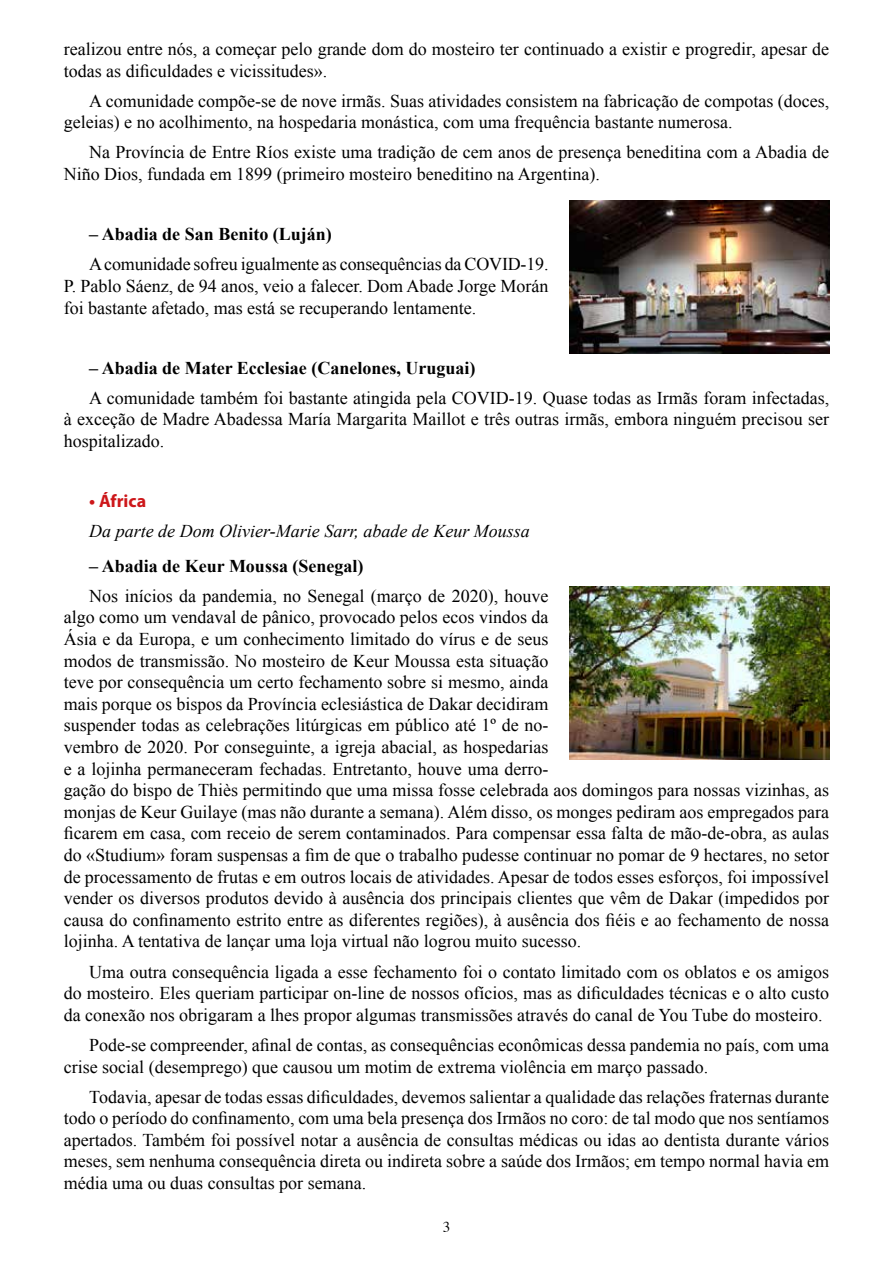
<style>
.page{position:relative;width:893px;height:1263px;background:#fff}
.page>*{position:absolute;margin:0;border:0;box-sizing:border-box;transform-origin:0 0}
.t1{font:18px/21.6px "Times New Roman";color:#000}
.t2{font:700 18px "Times New Roman";color:#000}
.t3{font:italic 18px "Times New Roman";color:#000}
.t4{font:700 18px "Myriad Pro";color:#cd171a}
.t5{font:15px "Times";color:#000}
</style>
<div class="page">
<img style="left:570px;top:201px;width:259px;height:153px">
<img style="left:570px;top:587px;width:259px;height:172px">
<p class="t1" style="left:64px;top:38px;width:767px">realizou entre nós, a começar pelo grande dom do mosteiro ter continuado a existir e progredir, apesar de todas as dificuldades e vicissitudes».</p>
<p class="t1" style="left:64px;top:90px;width:767px;text-indent:26px">A comunidade compõe-se de nove irmãs. Suas atividades consistem na fabricação de compotas (doces, geleias) e no acolhimento, na hospedaria monástica, com uma frequência bastante numerosa.</p>
<p class="t1" style="left:64px;top:141px;width:767px;text-indent:26px">Na Província de Entre Ríos existe uma tradição de cem anos de presença beneditina com a Abadia de<br>Niño Dios, fundada em 1899 (primeiro mosteiro beneditino na Argentina).</p>
<p class="t2" style="left:89px;top:222px;width:244px">– Abadia de San Benito (Luján)</p>
<p class="t1" style="left:64px;top:253px;width:486px;text-align:justify;text-indent:26px">A comunidade sofreu igualmente as consequências da COVID-19.<br>P. Pablo Sáenz, de 94 anos, veio a falecer. Dom Abade Jorge Morán foi bastante afetado, mas está se recuperando lentamente.</p>
<p class="t2" style="left:89px;top:355px;width:388px">– Abadia de Mater Ecclesiae (Canelones, Uruguai)</p>
<p class="t1" style="left:64px;top:387px;width:767px;text-align:justify;text-indent:26px">A comunidade também foi bastante atingida pela COVID-19. Quase todas as Irmãs foram infectadas, à exceção de Madre Abadessa María Margarita Maillot e três outras irmãs, embora ninguém precisou ser hospitalizado.</p>
<p class="t4" style="left:89px;top:489px;width:58px">• África</p>
<p class="t3" style="left:89px;top:519px;width:442px">Da parte de Dom Olivier-Marie Sarr, abade de Keur Moussa</p>
<p class="t2" style="left:89px;top:553px;width:276px">– Abadia de Keur Moussa (Senegal)</p>
<p class="t1" style="left:64px;top:585px;width:767px;text-indent:26px">Nos inícios da pandemia, no Senegal (março de 2020), houve<br>algo como um vendaval de pânico, provocado pelos ecos vindos da<br>Ásia e da Europa, e um conhecimento limitado do vírus e de seus<br>modos de transmissão. No mosteiro de Keur Moussa esta situação<br>teve por consequência um certo fechamento sobre si mesmo, ainda<br>mais porque os bispos da Província eclesiástica de Dakar decidiram<br>suspender todas as celebrações litúrgicas em público até 1º de no-<br>vembro de 2020. Por conseguinte, a igreja abacial, as hospedarias<br>e a lojinha permaneceram fechadas. Entretanto, houve uma derro-<br>gação do bispo de Thiès permitindo que uma missa fosse celebrada aos domingos para nossas vizinhas, as monjas de Keur Guilaye (mas não durante a semana). Além disso, os monges pediram aos empregados para ficarem em casa, com receio de serem contaminados. Para compensar essa falta de mão-de-obra, as aulas do «Studium» foram suspensas a fim de que o trabalho pudesse continuar no pomar de 9 hectares, no setor de processamento de frutas e em outros locais de atividades. Apesar de todos esses esforços, foi impossível vender os diversos produtos devido à ausência dos principais clientes que vêm de Dakar (impedidos por causa do confinamento estrito entre as diferentes regiões), à ausência dos fiéis e ao fechamento de nossa lojinha. A tentativa de lançar uma loja virtual não logrou muito sucesso.</p>
<p class="t1" style="left:64px;top:960px;width:767px;text-align:justify;text-indent:26px">Uma outra consequência ligada a esse fechamento foi o contato limitado com os oblatos e os amigos do mosteiro. Eles queriam participar on-line de nossos ofícios, mas as dificuldades técnicas e o alto custo da conexão nos obrigaram a lhes propor algumas transmissões através do canal de You Tube do mosteiro.</p>
<p class="t1" style="left:64px;top:1034px;width:767px;text-indent:26px">Pode-se compreender, afinal de contas, as consequências econômicas dessa pandemia no país, com uma crise social (desemprego) que causou um motim de extrema violência em março passado.</p>
<p class="t1" style="left:64px;top:1085px;width:767px;text-align:justify;text-indent:26px">Todavia, apesar de todas essas dificuldades, devemos salientar a qualidade das relações fraternas durante todo o período do confinamento, com uma bela presença dos Irmãos no coro: de tal modo que nos sentíamos apertados. Também foi possível notar a ausência de consultas médicas ou idas ao dentista durante vários meses, sem nenhuma consequência direta ou indireta sobre a saúde dos Irmãos; em tempo normal havia em média uma ou duas consultas por semana.</p>
<p class="t5" style="left:443px;top:1213px;width:9px">3</p>
</div>
